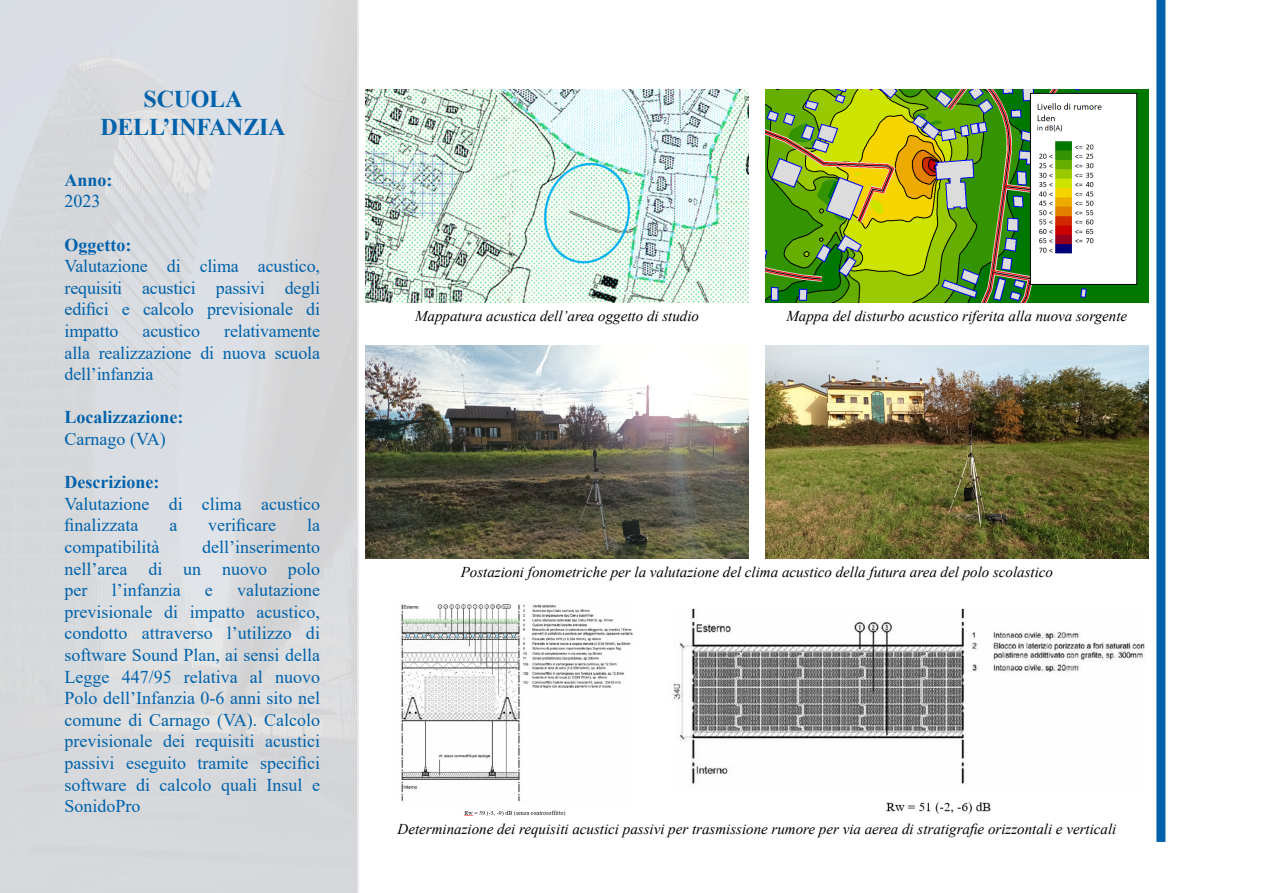
<style>
.page{position:relative;width:1263px;height:893px;background:#fff}
.page>*{position:absolute;margin:0;border:0;box-sizing:border-box;transform-origin:0 0}
.t1{font:700 24px/28.8px "Times New Roman";letter-spacing:-.01em;color:#0062ab;text-align:center}
.t2{font:18px/21.6px "Times New Roman";color:#0062ab;text-align:justify}
.t3{font:700 18px "Times New Roman";color:#0062ab}
.t4{font:italic 15px "Times New Roman";color:#000}
</style>
<div class="page">
<div style="left:1156px;top:0;width:9px;height:842px;background:#0062ab"></div>
<div style="left:0;top:0;width:358px;height:893px;background:#d7d9dc"></div>
<img style="left:366px;top:346px;width:382px;height:213px">
<img style="left:765px;top:346px;width:383px;height:213px">
<img style="left:366px;top:89px;width:382px;height:213px">
<img style="left:766px;top:89px;width:382px;height:213px">
<img style="left:401px;top:604px;width:232px;height:211px">
<img style="left:673px;top:608px;width:471px;height:206px">
<h1 class="t1" style="left:100px;top:83px;width:187px">SCUOLA<br>DELL’INFANZIA</h1>
<p class="t3" style="left:65px;top:167px;width:50px">Anno:</p>
<p class="t2" style="left:65px;top:190px;width:37px">2023</p>
<p class="t3" style="left:65px;top:232px;width:68px">Oggetto:</p>
<p class="t2" style="left:65px;top:255px;width:257px">Valutazione di clima acustico, requisiti acustici passivi degli edifici e calcolo previsionale di impatto</p>
<p class="t2" style="left:65px;top:320px;width:257px;text-indent:160px">relativamente alla realizzazione di nuova scuola dell’infanzia</p>
<p class="t3" style="left:65px;top:404px;width:120px">Localizzazione:</p>
<p class="t2" style="left:65px;top:428px;width:103px">Carnago (VA)</p>
<p class="t3" style="left:65px;top:469px;width:96px">Descrizione:</p>
<p class="t2" style="left:65px;top:492px;width:257px">Valutazione di clima acustico finalizzata</p>
<p class="t2" style="left:143px;top:320px;width:59px">acustico</p>
<p class="t2" style="left:169px;top:514px;width:9px">a</p>
<p class="t2" style="left:208px;top:514px;width:69px">verificare</p>
<p class="t2" style="left:307px;top:514px;width:14px">la</p>
<p class="t2" style="left:65px;top:536px;width:257px;text-indent:137px">dell’inserimento nell’area di un nuovo polo per</p>
<p class="t2" style="left:65px;top:536px;width:97px">compatibilità</p>
<p class="t2" style="left:65px;top:579px;width:257px;text-indent:172px">valutazione previsionale di impatto acustico, condotto attraverso l’utilizzo di software Sound Plan, ai sensi della Legge 447/95 relativa al nuovo Polo dell’Infanzia 0-6 anni sito nel comune di Carnago (VA). Calcolo previsionale dei requisiti acustici passivi eseguito tramite specifici software di calcolo quali Insul e SonidoPro</p>
<p class="t2" style="left:112px;top:579px;width:70px">l’infanzia</p>
<p class="t2" style="left:205px;top:579px;width:9px">e</p>
<p class="t4" style="left:415px;top:305px;width:286px">Mappatura acustica dell’area oggetto di studio</p>
<p class="t4" style="left:786px;top:305px;width:342px">Mappa del disturbo acustico riferita alla nuova sorgente</p>
<p class="t4" style="left:461px;top:562px;width:594px">Postazioni fonometriche per la valutazione del clima acustico della futura area del polo scolastico</p>
<p class="t4" style="left:398px;top:818px;width:720px">Determinazione dei requisiti acustici passivi per trasmissione rumore per via aerea di stratigrafie orizzontali e verticali</p>
</div>
